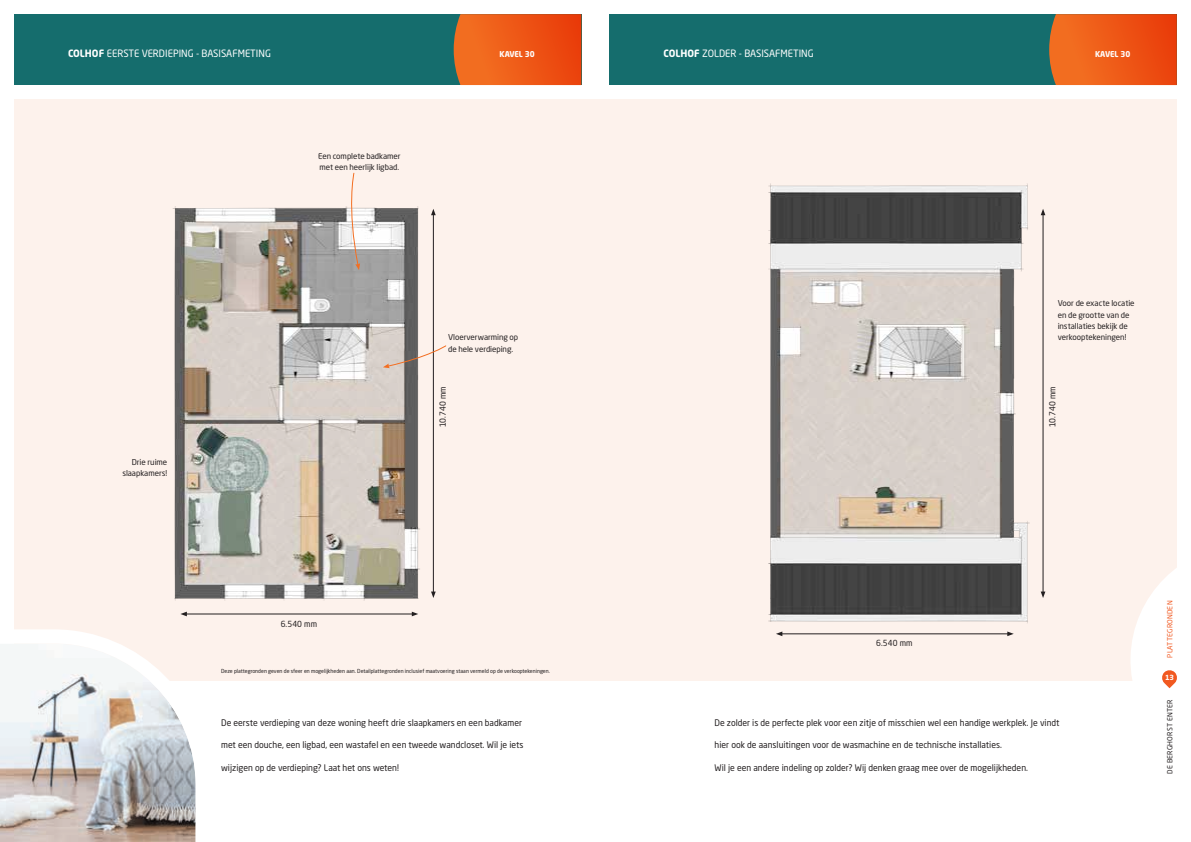
<style>
.page{position:relative;width:1191px;height:842px;background:#fff}
.page>*{position:absolute;margin:0;border:0;box-sizing:border-box;transform-origin:0 0}
.t1{font:10px "Neo Sans Std";color:#fff;scale:.96 1}
.t2{font:9px "Neo Sans Std";color:#231f20;scale:.96 1}
.t3{font:8.3px "Neo Sans Std";letter-spacing:.01em;color:#231f20;scale:.96 1}
.t4{font:8px/11.3px "Neo Sans Std";letter-spacing:-.01em;color:#231f20}
.t5{font:700 8px "Neo Sans Std";color:#fff;scale:.96 1}
.t6{font:7px "Neo Sans Std";letter-spacing:.03em;color:#231f20}
.t7{font:7px "Neo Sans Std";letter-spacing:.03em;color:#f15921}
.t8{font:700 7px "Neo Sans Std";color:#fff}
.t9{font:5.5px "Neo Sans Std";color:#231f20;scale:.96 1}
.s1{font-weight:700}
</style>
<div class="page">
<div style="left:14px;top:99px;width:1162px;height:581px;background:#fdf2ec"></div>
<div style="left:609px;top:14px;width:567px;height:71px;background:#156d6d"></div>
<svg style="left:1049px;top:14px;width:127px;height:71px;background:#e95918"></svg>
<svg style="left:1129px;top:543px;width:48px;height:146px"></svg>
<div style="left:14px;top:14px;width:567px;height:71px;background:#156d6d"></div>
<svg style="left:454px;top:14px;width:127px;height:71px;background:#ea5918"></svg>
<svg style="left:0;top:629px;width:217px;height:213px"></svg>
<img style="left:172px;top:206px;width:264px;height:395px">
<img style="left:768px;top:183px;width:262px;height:440px">
<hr style="left:185px;top:614px;width:228px;height:1px;background:#231f20">
<svg style="left:412px;top:612px;width:6px;height:4px"></svg>
<svg style="left:180px;top:612px;width:7px;height:4px"></svg>
<hr style="left:781px;top:633px;width:228px;height:1px;background:#231f20">
<svg style="left:1007px;top:631px;width:6px;height:5px"></svg>
<svg style="left:776px;top:631px;width:6px;height:5px"></svg>
<hr style="left:433px;top:214px;width:1px;height:379px;background:#231f20">
<svg style="left:431px;top:591px;width:5px;height:7px"></svg>
<svg style="left:431px;top:209px;width:5px;height:6px"></svg>
<hr style="left:1042px;top:214px;width:1px;height:379px;background:#231f20">
<svg style="left:1040px;top:591px;width:5px;height:7px"></svg>
<svg style="left:1040px;top:209px;width:5px;height:6px"></svg>
<svg style="left:347px;top:172px;width:13px;height:98px"></svg>
<svg style="left:383px;top:345px;width:63px;height:23px"></svg>
<p class="t1" style="left:68px;top:47px;width:213px"><span class="s1">COLHOF</span> EERSTE VERDIEPING - BASISAFMETING</p>
<p class="t1" style="left:663px;top:47px;width:158px"><span class="s1">COLHOF</span> ZOLDER - BASISAFMETING</p>
<p class="t5" style="left:499px;top:49px;width:38px">KAVEL 30</p>
<p class="t4" style="left:318px;top:150px;width:84px">Een complete badkamer met een heerlijk ligbad.</p>
<p class="t5" style="left:1095px;top:49px;width:38px">KAVEL 30</p>
<p class="t4" style="left:122px;top:456px;width:46px;text-align:right">Drie ruime slaapkamers!</p>
<p class="t4" style="left:1057px;top:297px;width:78px">Voor de exacte locatie en de grootte van de installaties bekijk de</p>
<p class="t4" style="left:448px;top:331px;width:72px">Vloerverwarming op</p>
<p class="t4" style="left:1057px;top:331px;width:70px">verkooptekeningen!</p>
<p class="t4" style="left:448px;top:343px;width:67px">de hele verdieping.</p>
<p class="t3" style="left:438px;top:427px;width:45px;rotate:-90deg">10.740 mm</p>
<p class="t3" style="left:1047px;top:427px;width:45px;rotate:-90deg">10.740 mm</p>
<p class="t3" style="left:281px;top:618px;width:39px">6.540 mm</p>
<p class="t9" style="left:221px;top:667px;width:344px">Deze plattegronden geven de sfeer en mogelijkheden aan. Detailplattegronden inclusief maatvoering staan vermeld op de verkooptekeningen.</p>
<p class="t2" style="left:221px;top:717px;width:315px">De eerste verdieping van deze woning heeft drie slaapkamers en een badkamer</p>
<p class="t2" style="left:221px;top:740px;width:316px">met een douche, een ligbad, een wastafel en een tweede wandcloset. Wil je iets</p>
<p class="t2" style="left:221px;top:762px;width:187px">wijzigen op de verdieping? Laat het ons weten!</p>
<p class="t3" style="left:876px;top:638px;width:39px">6.540 mm</p>
<p class="t2" style="left:714px;top:717px;width:361px">De zolder is de perfecte plek voor een zitje of misschien wel een handige werkplek. Je vindt</p>
<p class="t2" style="left:714px;top:740px;width:301px">hier ook de aansluitingen voor de wasmachine en de technische installaties.</p>
<p class="t2" style="left:714px;top:762px;width:328px">Wil je een andere indeling op zolder? Wij denken graag mee over de mogelijkheden.</p>
<p class="t7" style="left:1165px;top:658px;width:59px;rotate:-90deg">PLATTEGRONDEN</p>
<p class="t8" style="left:1165px;top:673px;width:11px">13</p>
<p class="t6" style="left:1165px;top:774px;width:76px;rotate:-90deg">DE BERGHORST ENTER</p>
</div>
